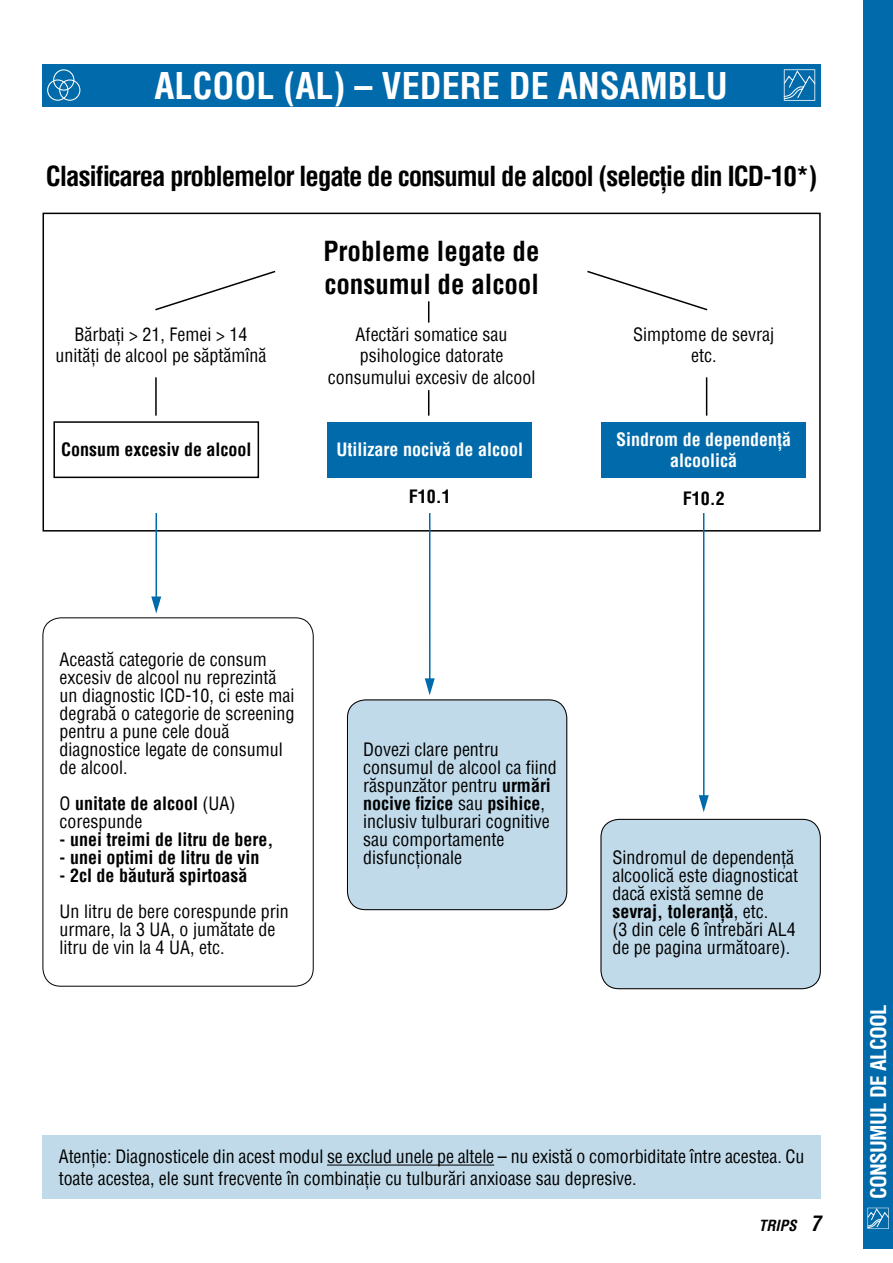
<style>
.page{position:relative;width:893px;height:1263px;background:#fff}
.page>*{position:absolute;margin:0;border:0;box-sizing:border-box;transform-origin:0 0}
.t1{font:700 condensed 36px "Helvetica";color:#fff}
.t2{font:700 condensed 27px "Helvetica";letter-spacing:-.04em;color:#000}
.t3{font:700 condensed 27px/32.4px "Helvetica";color:#000}
.t4{font:700 condensed 21px "Helvetica";letter-spacing:-.03em;color:#fff}
.t5{font:condensed 18px/18px "Helvetica";color:#000}
.t6{font:700 condensed 18px "Helvetica";color:#000}
.t7{font:700 condensed 18px/21.6px "Helvetica";color:#fff;text-align:center}
.t8{font:italic 700 condensed 15px "Helvetica";color:#000}
.s1{font-weight:700}
.s2{font-size:21px}
</style>
<div class="page">
<div style="left:863px;top:0;width:30px;height:1248px;background:#006aab"></div>
<div style="left:43px;top:64px;width:778px;height:42px;background:#006aab"></div>
<svg style="left:47px;top:69px;width:33px;height:32px"></svg>
<svg style="left:867px;top:1208px;width:22px;height:21px"></svg>
<svg style="left:783px;top:69px;width:33px;height:32px"></svg>
<div style="left:43px;top:1135px;width:778px;height:64px;background:#c0daea"></div>
<hr style="left:327px;top:1164px;width:167px;height:1px;background:#000">
<div style="left:43px;top:213px;width:778px;height:318px;border:2px solid #000"></div>
<div style="left:53px;top:421px;width:206px;height:57px;border:2px solid #000"></div>
<div style="left:328px;top:422px;width:204px;height:55px;background:#006aab"></div>
<svg style="left:155px;top:270px;width:121px;height:41px"></svg>
<div style="left:43px;top:617px;width:271px;height:369px;border:1px solid #000;border-radius:18px"></div>
<div style="left:347px;top:700px;width:220px;height:210px;background:#c0daea;border-radius:18px"></div>
<div style="left:347px;top:699px;width:220px;height:211px;border:1px solid #000;border-radius:18px"></div>
<hr style="left:703px;top:513px;width:2px;height:295px;background:#006aab">
<svg style="left:699px;top:795px;width:10px;height:17px"></svg>
<div style="left:602px;top:422px;width:204px;height:55px;background:#006aab"></div>
<div style="left:601px;top:819px;width:219px;height:170px;background:#c0daea;border-radius:18px"></div>
<div style="left:601px;top:819px;width:220px;height:170px;border:1px solid #000;border-radius:18px"></div>
<hr style="left:429px;top:513px;width:1px;height:170px;background:#006aab">
<svg style="left:425px;top:678px;width:10px;height:17px"></svg>
<hr style="left:155px;top:513px;width:2px;height:85px;background:#006aab">
<svg style="left:151px;top:596px;width:10px;height:17px"></svg>
<hr style="left:155px;top:377px;width:2px;height:39px;background:#000">
<svg style="left:428px;top:390px;width:1px;height:26px"></svg>
<hr style="left:706px;top:377px;width:1px;height:39px;background:#000">
<svg style="left:428px;top:301px;width:1px;height:22px"></svg>
<svg style="left:587px;top:270px;width:121px;height:41px"></svg>
<h1 class="t1" style="left:155px;top:62px;width:575px">ALCOOL (AL) – VEDERE DE ANSAMBLU</h1>
<h2 class="t2" style="left:46px;top:158px;width:773px">Clasificarea problemelor legate de consumul de alcool (selecţie din ICD-10*)</h2>
<p class="t5" style="left:56px;top:323px;width:212px;line-height:21.6px;text-align:center">Bărbaţi &gt; 21, Femei &gt; 14 unităţi de alcool pe săptămînă</p>
<h2 class="t3" style="left:324px;top:235px;width:218px">Probleme legate de consumul de alcool</h2>
<p class="t5" style="left:328px;top:323px;width:209px;line-height:21.6px;text-align:center">Afectări somatice sau psihologice datorate consumului excesiv de alcool</p>
<p class="t5" style="left:633px;top:323px;width:142px;line-height:21.6px;text-align:center">Simptome de sevraj etc.</p>
<p class="t6" style="left:61px;top:438px;width:192px">Consum excesiv de alcool</p>
<p class="t7" style="left:336px;top:439px;width:188px">Utilizare nocivă de alcool</p>
<p class="t7" style="left:616px;top:428px;width:177px">Sindrom de dependenţă alcoolică</p>
<p class="t6" style="left:409px;top:484px;width:43px">F10.1</p>
<p class="t6" style="left:683px;top:486px;width:43px">F10.2</p>
<p class="t5" style="left:60px;top:650px;width:236px">Această categorie de consum excesiv de alcool nu reprezintă un diagnostic ICD-10, ci este mai degrabă o categorie de screening pentru a pune cele două diagnostice legate de consumul de alcool.</p>
<p class="t5" style="left:60px;top:794px;width:177px">O <span class="s1">unitate de alcool</span> (UA) corespunde</p>
<p class="t6" style="left:60px;top:828px;width:216px">- unei treimi de litru de bere,</p>
<p class="t6" style="left:60px;top:846px;width:202px">- unei optimi de litru de vin</p>
<p class="t6" style="left:60px;top:864px;width:189px">- 2cl de băutură spirtoasă</p>
<p class="t5" style="left:60px;top:902px;width:231px">Un litru de bere corespunde prin urmare, la 3 UA, o jumătate de litru de vin la 4 UA, etc.</p>
<p class="t5" style="left:363px;top:740px;width:195px">Dovezi clare pentru consumul de alcool ca fiind răspunzător pentru <span class="s1">urmări nocive fizice</span> sau <span class="s1">psihice</span>, inclusiv tulburari cognitive sau comportamente disfuncţionale</p>
<p class="t5" style="left:612px;top:848px;width:187px">Sindromul de dependenţă alcoolică este diagnosticat dacă există semne de <span class="s1">sevraj, toleranţă</span>, etc.<br>(3 din cele 6 întrebări AL4 de pe pagina următoare).</p>
<p class="t5" style="left:59px;top:1146px;width:747px;line-height:21.6px">Atenţie: Diagnosticele din acest modul se exclud unele pe altele – nu există o comorbiditate între acestea. Cu toate acestea, ele sunt frecvente în combinaţie cu tulburări anxioase sau depresive.</p>
<p class="t8" style="left:759px;top:1216px;width:63px">TRIPS <span class="s2">7</span></p>
<p class="t4" style="left:864px;top:1199px;width:196px;rotate:-90deg">CONSUMUL DE ALCOOL</p>
</div>
